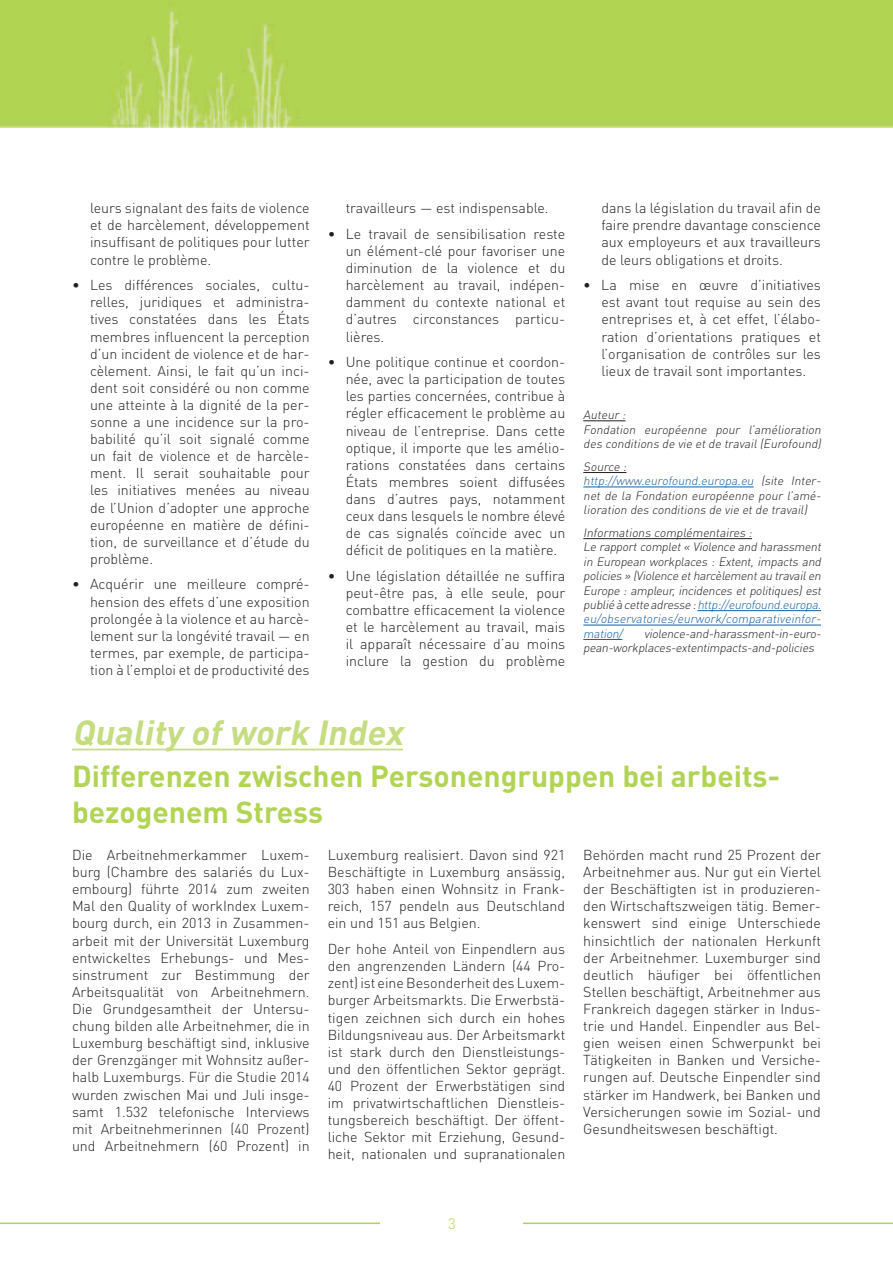
<style>
.page{position:relative;width:893px;height:1263px;background:#fff}
.page>*{position:absolute;margin:0;border:0;box-sizing:border-box;transform-origin:0 0}
.texte_courant{font:italic 700 34.5px "DIN Pro";color:#c5dc80}
.Titre_1{font:700 30px/36px "DIN Pro";color:#b2d454}
.t1{font:300 15px "DIN Pro";color:#b2d454}
.texte_courant-2{font:300 14.25px/17.1px "DIN Pro";color:#231f20;text-align:justify}
.texte_courant-3{font:italic 300 12px/14.4px "DIN Pro";color:#231f20}
.s1{color:#175d9e}
</style>
<div class="page">
<hr style="left:0;top:1222px;width:893px;height:2px;background:#b2d454">
<div style="left:381px;top:1217px;width:142px;height:46px;background:#fff"></div>
<img style="left:0;top:0;width:893px;height:128px">
<hr style="left:583px;top:420px;width:43px;height:1px;background:#231f20">
<hr style="left:583px;top:472px;width:43px;height:1px;background:#231f20">
<hr style="left:583px;top:487px;width:171px;height:1px;background:#175d9e">
<hr style="left:583px;top:538px;width:169px;height:1px;background:#231f20">
<hr style="left:697px;top:610px;width:124px;height:1px;background:#175d9e">
<hr style="left:583px;top:625px;width:238px;height:1px;background:#175d9e">
<hr style="left:583px;top:639px;width:39px;height:1px;background:#175d9e">
<hr style="left:72px;top:749px;width:331px;height:1px;background:#c5dc80">
<p class="texte_courant-2" style="left:90px;top:199px;width:221px">leurs signalant des faits de violence et de harcèlement, développement insuffisant de politiques pour lutter contre le problème.</p>
<p class="texte_courant-2" style="left:90px;top:276px;width:221px;text-indent:-18px">• Les différences sociales, cultu&shy;relles, juridiques et administra&shy;tives constatées dans les États membres influencent la perception d’un incident de violence et de har&shy;cèlement. Ainsi, le fait qu’un inci&shy;dent soit considéré ou non comme une atteinte à la dignité de la per&shy;sonne a une incidence sur la pro&shy;babilité qu’il soit signalé comme un fait de violence et de harcèle&shy;ment. Il serait souhaitable pour les initiatives menées au niveau de l’Union d’adopter une approche européenne en matière de défini&shy;tion, de surveillance et d’étude du problème.</p>
<p class="texte_courant-2" style="left:90px;top:575px;width:221px;text-indent:-18px">• Acquérir une meilleure compré&shy;hension des effets d’une exposition prolongée à la violence et au harcè&shy;lement sur la longévité travail — en termes, par exemple, de participa&shy;tion à l’emploi et de productivité des</p>
<p class="texte_courant-2" style="left:346px;top:199px;width:204px">travailleurs — est indispensable.</p>
<p class="texte_courant-2" style="left:346px;top:225px;width:221px;text-indent:-18px">• Le travail de sensibilisation reste un élément-clé pour favoriser une diminution de la violence et du harcèlement au travail, indépen&shy;damment du contexte national et d’autres circonstances particu&shy;lières.</p>
<p class="texte_courant-2" style="left:346px;top:353px;width:221px;text-indent:-18px">• Une politique continue et coordon&shy;née, avec la participation de toutes les parties concernées, contribue à régler efficacement le problème au niveau de l’entreprise. Dans cette optique, il importe que les amélio&shy;rations constatées dans certains États membres soient diffusées dans d’autres pays, notamment ceux dans lesquels le nombre élevé de cas signalés coïncide avec un déficit de politiques en la matière.</p>
<p class="texte_courant-2" style="left:346px;top:566px;width:221px;text-indent:-18px">• Une législation détaillée ne suffira peut-être pas, à elle seule, pour combattre efficacement la violence et le harcèlement au travail, mais il apparaît nécessaire d’au moins inclure la gestion du problème</p>
<p class="texte_courant-2" style="left:601px;top:199px;width:221px">dans la législation du travail afin de faire prendre davantage conscience aux employeurs et aux travailleurs de leurs obligations et droits.</p>
<p class="texte_courant-2" style="left:601px;top:276px;width:221px;text-indent:-18px">• La mise en œuvre d’initiatives est avant tout requise au sein des entreprises et, à cet effet, l’élabo&shy;ration d’orientations pratiques et l’organisation de contrôles sur les lieux de travail sont importantes.</p>
<p class="texte_courant-3" style="left:583px;top:407px;width:46px">Auteur:</p>
<p class="texte_courant-3" style="left:583px;top:422px;width:242px">Fondation européenne pour l’amélioration des conditions de vie etde travail(Eurofound)</p>
<p class="texte_courant-3" style="left:583px;top:459px;width:47px">Source :</p>
<p class="texte_courant-3" style="left:583px;top:473px;width:242px;text-align:justify"><span class="s1">http://www.eurofound.europa.eu</span> (site Inter&shy;net de la Fondation européenne pour l’amé&shy;lioration des conditions de vie etde travail)</p>
<p class="texte_courant-3" style="left:583px;top:525px;width:173px">Informations complémentaires :</p>
<p class="texte_courant-3" style="left:583px;top:539px;width:242px;text-align:justify">Le rapportcomplet« Violence and harassment in European workplaces : Extent, impacts and policies » (Violence etharcèlementau travailen Europe : ampleur, incidences et politiques) est publié à cette adresse :<span class="s1">http://eurofound.europa. eu/observatories/eurwork/comparativeinfor&shy;mation/</span></p>
<p class="texte_courant-3" style="left:583px;top:626px;width:242px;text-indent:61px">violence-and-harassment-in-euro&shy;pean-workplaces-extentimpacts-and-policies</p>
<p class="texte_courant" style="left:72px;top:709px;width:340px">Quality ofwork Index</p>
<p class="Titre_1" style="left:72px;top:757px;width:710px">Differenzen zwischen Personengruppen bei arbeits&shy;bezogenem Stress</p>
<p class="texte_courant-2" style="left:72px;top:846px;width:239px">Die Arbeitnehmerkammer Luxem&shy;burg (Chambre des salariés du Lux&shy;embourg) führte 2014 zum zweiten Mal den Quality of workIndex Luxem&shy;bourg durch, ein 2013 in Zusammen&shy;arbeit mit der Universität Luxemburg entwickeltes Erhebungs- und Mes&shy;sinstrument zur Bestimmung der Arbeitsqualität von Arbeitnehmern.<br>Die Grundgesamtheit der Untersu&shy;chung bilden alle Arbeitnehmer, die in Luxemburg beschäftigt sind, inklusive der Grenzgänger mit Wohnsitz außer&shy;halb Luxemburgs. Für die Studie 2014 wurden zwischen Mai und Juli insge&shy;samt 1.532 telefonische Interviews mit Arbeitnehmerinnen (40 Prozent) und Arbeitnehmern (60 Prozent) in</p>
<p class="texte_courant-2" style="left:328px;top:846px;width:239px">Luxemburg realisiert. Davon sind 921<br>Beschäftigte in Luxemburg ansässig, 303 haben einen Wohnsitz in Frank&shy;reich, 157 pendeln aus Deutschland ein und 151 aus Belgien.</p>
<p class="texte_courant-2" style="left:583px;top:846px;width:239px">Behörden macht rund 25 Prozent der Arbeitnehmer aus. Nur gut ein Viertel der Beschäftigten ist in produzieren&shy;den Wirtschaftszweigen tätig. Bemer&shy;kenswert sind einige Unterschiede hinsichtlich der nationalen Herkunft der Arbeitnehmer. Luxemburger sind deutlich häufiger bei öffentlichen Stellen beschäftigt, Arbeitnehmer aus Frankreich dagegen stärker in Indus&shy;trie und Handel. Einpendler aus Bel&shy;gien weisen einen Schwerpunkt bei Tätigkeiten in Banken und Versiche&shy;rungen auf. Deutsche Einpendler sind stärker im Handwerk, bei Banken und Versicherungen sowie im Sozial- und Gesundheitswesen beschäftigt.</p>
<p class="texte_courant-2" style="left:328px;top:940px;width:239px">Der hohe Anteil von Einpendlern aus den angrenzenden Ländern (44 Pro&shy;zent) ist eine Besonderheit des Luxem&shy;burger Arbeitsmarkts. Die Erwerbstä&shy;tigen zeichnen sich durch ein hohes Bildungsniveau aus. Der Arbeitsmarkt ist stark durch den Dienstleistungs&shy;und den öffentlichen Sektor geprägt.<br>40 Prozent der Erwerbstätigen sind im privatwirtschaftlichen Dienstleis&shy;tungsbereich beschäftigt. Der öffent&shy;liche Sektor mit Erziehung, Gesund&shy;heit, nationalen und supranationalen</p>
<p class="t1" style="left:448px;top:1213px;width:9px">3</p>
</div>
